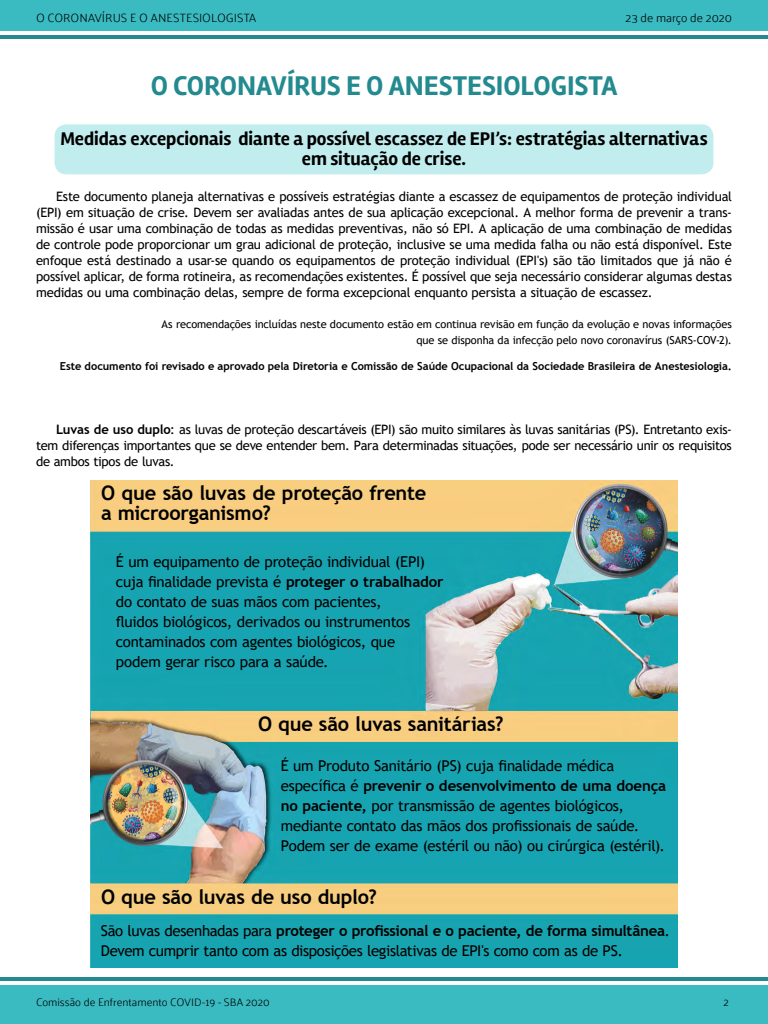
<style>
.page{position:relative;width:768px;height:1024px;background:#fff}
.page>*{position:absolute;margin:0;border:0;box-sizing:border-box;transform-origin:0 0}
.t1{font:700 28px "Rambla";letter-spacing:-.005em;color:#238a8f}
.t2{font:700 20px/20px "Trebuchet MS";letter-spacing:-.01em;color:#000}
.t3{font:700 19px/20px "Rambla";letter-spacing:-.005em;color:#000;text-align:center}
.t4{font:15px/20px "Trebuchet MS";letter-spacing:-.015em;color:#000}
.t5{font:13px/16px "Trebuchet MS";letter-spacing:-.02em;color:#000;text-align:justify}
.t6{font:300 12px "Palanquin";color:#000}
.t7{font:11px/16px "Trebuchet MS";letter-spacing:-.01em;color:#000;text-align:right}
.t8{font:700 11px "Trebuchet MS";letter-spacing:-.005em;color:#000}
.t9{font:300 11px "Palanquin";color:#000}
.s1{font-weight:700}
</style>
<div class="page">
<div style="left:0;top:985px;width:768px;height:39px;background:#3abac1"></div>
<hr style="left:0;top:977px;width:768px;height:4px;background:#238a8f">
<div style="left:0;top:0;width:768px;height:31px;background:#3abac1"></div>
<hr style="left:0;top:35px;width:768px;height:4px;background:#238a8f">
<div style="left:54px;top:124px;width:660px;height:50px;background:#c2edef;border-radius:12px"></div>
<img style="left:90px;top:480px;width:588px;height:487px">
<p class="t6" style="left:36px;top:11px;width:222px">O CORONAVÍRUS E O ANESTESIOLOGISTA</p>
<p class="t6" style="left:626px;top:11px;width:108px">23 de março de 2020</p>
<h1 class="t1" style="left:151px;top:69px;width:468px">O CORONAVÍRUS E O ANESTESIOLOGISTA</h1>
<h3 class="t3" style="left:60px;top:129px;width:649px">Medidas excepcionais diante a possível escassez de EPI’s: estratégias alternativas em situação de crise.</h3>
<p class="t5" style="left:36px;top:188px;width:697px;text-indent:20px">Este documento planeja alternativas e possíveis estratégias diante a escassez de equipamentos de proteção individual (EPI) em situação de crise. Devem ser avaliadas antes de sua aplicação excepcional. A melhor forma de prevenir a trans&shy;missão é usar uma combinação de todas as medidas preventivas, não só EPI. A aplicação de uma combinação de medidas de controle pode proporcionar um grau adicional de proteção, inclusive se uma medida falha ou não está disponível. Este enfoque está destinado a usar-se quando os equipamentos de proteção individual (EPI's) são tão limitados que já não é possível aplicar, de forma rotineira, as recomendações existentes. É possível que seja necessário considerar algumas destas medidas ou uma combinação delas, sempre de forma excepcional enquanto persista a situação de escassez.</p>
<p class="t7" style="left:162px;top:316px;width:572px">As recomendações incluídas neste documento estão em continua revisão em função da evolução e novas informações que se disponha da infecção pelo novo coronavírus (SARS-COV-2).</p>
<p class="t8" style="left:60px;top:359px;width:674px">Este documento foi revisado e aprovado pela Diretoria e Comissão de Saúde Ocupacional da Sociedade Brasileira de Anestesiologia.</p>
<p class="t5" style="left:36px;top:421px;width:697px;text-indent:20px"><span class="s1">Luvas de uso duplo</span>: as luvas de proteção descartáveis (EPI) são muito similares às luvas sanitárias (PS). Entretanto exis&shy;tem diferenças importantes que se deve entender bem. Para determinadas situações, pode ser necessário unir os requisitos de ambos tipos de luvas.</p>
<h2 class="t2" style="left:101px;top:483px;width:327px">O que são luvas de proteção frente a microorganismo?</h2>
<p class="t4" style="left:116px;top:552px;width:329px">É um equipamento de proteção individual (EPI) cuja finalidade prevista é <span class="s1">proteger o trabalhador </span>do contato de suas mãos com pacientes,<br>fluidos biológicos, derivados ou instrumentos contaminados com agentes biológicos, que podem gerar risco para a saúde.</p>
<h2 class="t2" style="left:258px;top:714px;width:247px">O que são luvas sanitárias?</h2>
<p class="t4" style="left:281px;top:756px;width:387px">É um Produto Sanitário (PS) cuja finalidade médica específica é <span class="s1">prevenir o desenvolvimento de uma doença no paciente,</span> por transmissão de agentes biológicos, mediante contato das mãos dos profissionais de saúde.<br>Podem ser de exame (estéril ou não) ou cirúrgica (estéril).</p>
<h2 class="t2" style="left:101px;top:887px;width:277px">O que são luvas de uso duplo?</h2>
<p class="t4" style="left:101px;top:920px;width:571px">São luvas desenhadas para <span class="s1">proteger o profissional e o paciente, de forma simultânea</span>.<br>Devem cumprir tanto com as disposições legislativas de EPI's como com as de PS.</p>
<p class="t9" style="left:36px;top:996px;width:235px">Comissão de Enfrentamento COVID-19 - SBA 2020</p>
<p class="t9" style="left:724px;top:996px;width:7px">2</p>
</div>
